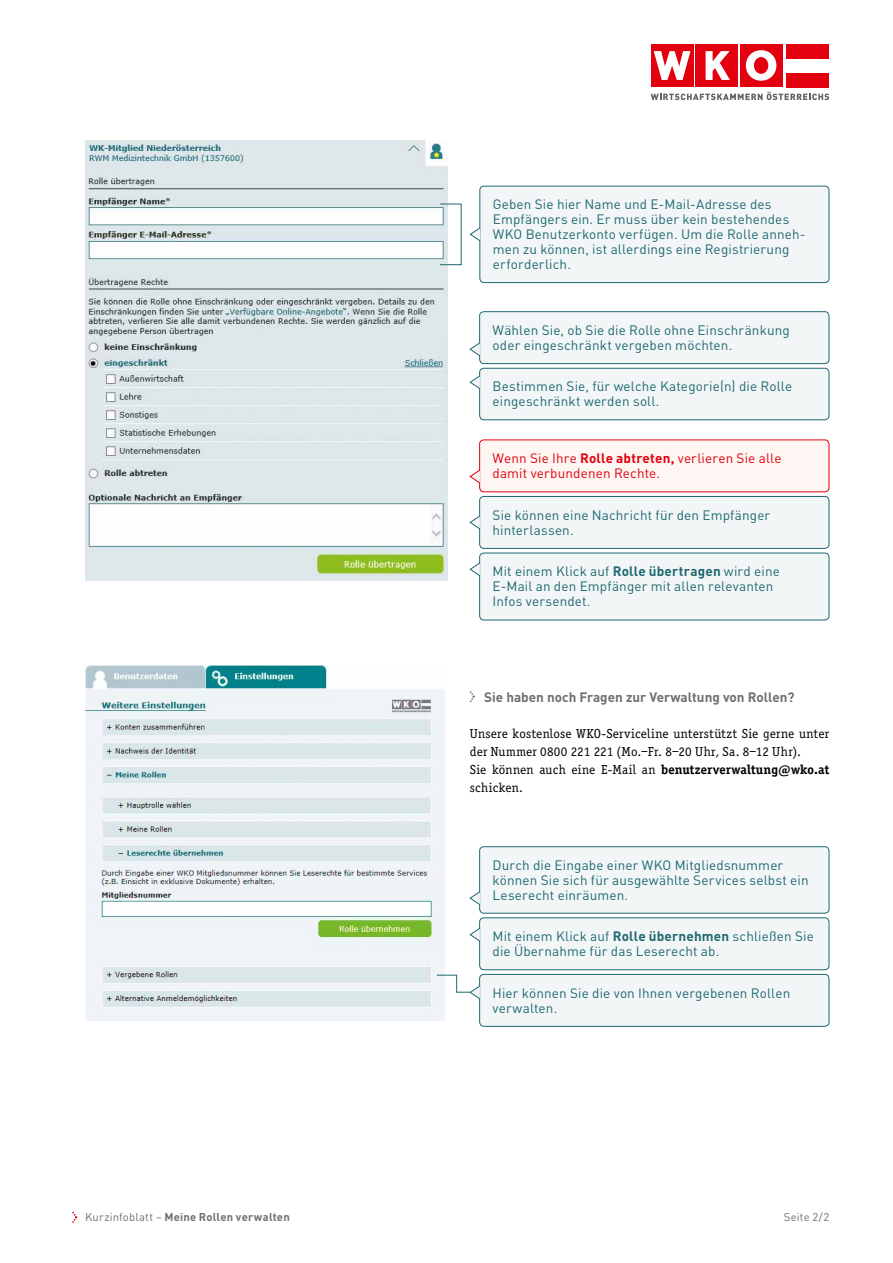
<style>
.page{position:relative;width:893px;height:1263px;background:#fff}
.page>*{position:absolute;margin:0;border:0;box-sizing:border-box;transform-origin:0 0}
.t1{font:13.5px/15px "DIN";letter-spacing:.01em;color:#1e6871}
.t2{font:13.5px/18px "Officina Serif";letter-spacing:.02em;color:#000}
.t3{font:13.5px/15px "DIN";letter-spacing:.01em;color:#e3000f}
.t4{font:700 13.5px "DIN";color:#6f6f6e}
.t5{font:700 11.25px "DIN";letter-spacing:.02em;color:#6f6f6e}
.t6{font:11.25px "DIN";letter-spacing:.02em;color:#6f6f6e}
.s1{font-weight:700}
.s2{font-weight:400}
</style>
<div class="page">
<div style="left:740px;top:45px;width:42px;height:42px;background:#e3000f"></div>
<div style="left:695px;top:45px;width:43px;height:42px;background:#e3000f"></div>
<svg style="left:651px;top:92px;width:178px;height:8px"></svg>
<svg style="left:706px;top:51px;width:24px;height:29px"></svg>
<div style="left:651px;top:45px;width:42px;height:42px;background:#e3000f"></div>
<svg style="left:654px;top:51px;width:36px;height:29px"></svg>
<div style="left:786px;top:45px;width:43px;height:14px;background:#e3000f"></div>
<div style="left:786px;top:73px;width:43px;height:14px;background:#e3000f"></div>
<svg style="left:746px;top:50px;width:30px;height:31px"></svg>
<div style="left:754px;top:58px;width:14px;height:15px;background:#e3000f;border-radius:50%"></div>
<div style="left:754px;top:57px;width:14px;height:17px;border:1px solid #e3000f;border-radius:50%"></div>
<svg style="left:72px;top:1212px;width:5px;height:11px"></svg>
<div style="left:480px;top:186px;width:349px;height:97px;background:#f3f6f7;border-radius:4px"></div>
<div style="left:480px;top:186px;width:349px;height:97px;border:1px solid #1e6871;border-radius:4px"></div>
<svg style="left:470px;top:227px;width:11px;height:14px"></svg>
<img style="left:85px;top:140px;width:362px;height:440px">
<svg style="left:470px;top:691px;width:5px;height:11px"></svg>
<img style="left:85px;top:665px;width:359px;height:355px">
<div style="left:480px;top:847px;width:349px;height:66px;background:#f3f6f7;border-radius:4px"></div>
<div style="left:479px;top:846px;width:350px;height:67px;border:1px solid #1e6871;border-radius:4px"></div>
<svg style="left:470px;top:891px;width:10px;height:14px"></svg>
<div style="left:480px;top:918px;width:349px;height:52px;background:#f3f6f7;border-radius:4px"></div>
<div style="left:479px;top:918px;width:350px;height:52px;border:1px solid #1e6871;border-radius:4px"></div>
<svg style="left:470px;top:928px;width:10px;height:14px"></svg>
<div style="left:480px;top:440px;width:349px;height:52px;background:#fef6f2;border-radius:4px"></div>
<div style="left:479px;top:440px;width:350px;height:52px;border:1px solid #e3000f;border-radius:4px"></div>
<svg style="left:470px;top:469px;width:10px;height:15px"></svg>
<div style="left:480px;top:496px;width:349px;height:52px;background:#f3f6f7;border-radius:4px"></div>
<div style="left:479px;top:496px;width:350px;height:53px;border:1px solid #1e6871;border-radius:4px"></div>
<svg style="left:470px;top:515px;width:10px;height:14px"></svg>
<div style="left:480px;top:553px;width:349px;height:67px;background:#f3f6f7;border-radius:4px"></div>
<div style="left:479px;top:553px;width:350px;height:67px;border:1px solid #1e6871;border-radius:4px"></div>
<svg style="left:470px;top:562px;width:10px;height:14px"></svg>
<div style="left:480px;top:974px;width:349px;height:52px;background:#f3f6f7;border-radius:4px"></div>
<div style="left:479px;top:974px;width:350px;height:52px;border:1px solid #1e6871;border-radius:4px"></div>
<svg style="left:436px;top:975px;width:44px;height:24px"></svg>
<div style="left:480px;top:312px;width:349px;height:52px;background:#f3f6f7;border-radius:4px"></div>
<div style="left:479px;top:311px;width:350px;height:53px;border:1px solid #1e6871;border-radius:4px"></div>
<svg style="left:470px;top:342px;width:10px;height:14px"></svg>
<div style="left:480px;top:368px;width:349px;height:52px;background:#f3f6f7;border-radius:4px"></div>
<div style="left:479px;top:368px;width:350px;height:52px;border:1px solid #1e6871;border-radius:4px"></div>
<svg style="left:470px;top:375px;width:10px;height:14px"></svg>
<p class="t1" style="left:493px;top:197px;width:314px">Geben Sie hier Name und E-Mail-Adresse des Empfängers ein. Er muss über kein bestehendes WKO Benutzerkonto verfügen. Um die Rolle anneh&shy;men zu können, ist allerdings eine Registrierung erforderlich.</p>
<p class="t1" style="left:493px;top:322px;width:299px">Wählen Sie, ob Sie die Rolle ohne Einschränkung oder eingeschränkt vergeben möchten.</p>
<p class="t1" style="left:493px;top:379px;width:301px">Bestimmen Sie, für welche Kategorie(n) die Rolle eingeschränkt werden soll.</p>
<p class="t3" style="left:493px;top:450px;width:290px">Wenn Sie Ihre <span class="s1">Rolle abtreten,</span> verlieren Sie alle damit verbundenen Rechte.</p>
<p class="t1" style="left:493px;top:507px;width:279px">Sie können eine Nachricht für den Empfänger hinterlassen.</p>
<p class="t1" style="left:493px;top:564px;width:289px">Mit einem Klick auf <span class="s1">Rolle übertragen</span> wird eine<br>E-Mail an den Empfänger mit allen relevanten<br>Infos versendet.</p>
<p class="t4" style="left:484px;top:688px;width:312px">Sie haben noch Fragen zur Verwaltung von Rollen?</p>
<p class="t2" style="left:470px;top:725px;width:361px">Unsere kostenlose WKO-Serviceline unterstützt Sie gerne unter der Nummer 0800 221 221 (Mo.–Fr. 8–20 Uhr, Sa. 8–12 Uhr).<br>Sie können auch eine E-Mail an <span class="s1">benutzerverwaltung@wko.at </span>schicken.</p>
<p class="t1" style="left:493px;top:857px;width:318px">Durch die Eingabe einer WKO Mitgliedsnummer können Sie sich für ausgewählte Services selbst ein<br>Leserecht einräumen.</p>
<p class="t1" style="left:493px;top:928px;width:323px">Mit einem Klick auf <span class="s1">Rolle übernehmen</span> schließen Sie die Übernahme für das Leserecht ab.</p>
<p class="t1" style="left:493px;top:985px;width:299px">Hier können Sie die von Ihnen vergebenen Rollen verwalten.</p>
<p class="t5" style="left:85px;top:1210px;width:206px"><span class="s2">Kurzinfoblatt –</span> Meine Rollen verwalten</p>
<p class="t6" style="left:784px;top:1210px;width:47px">Seite 2/2</p>
</div>
